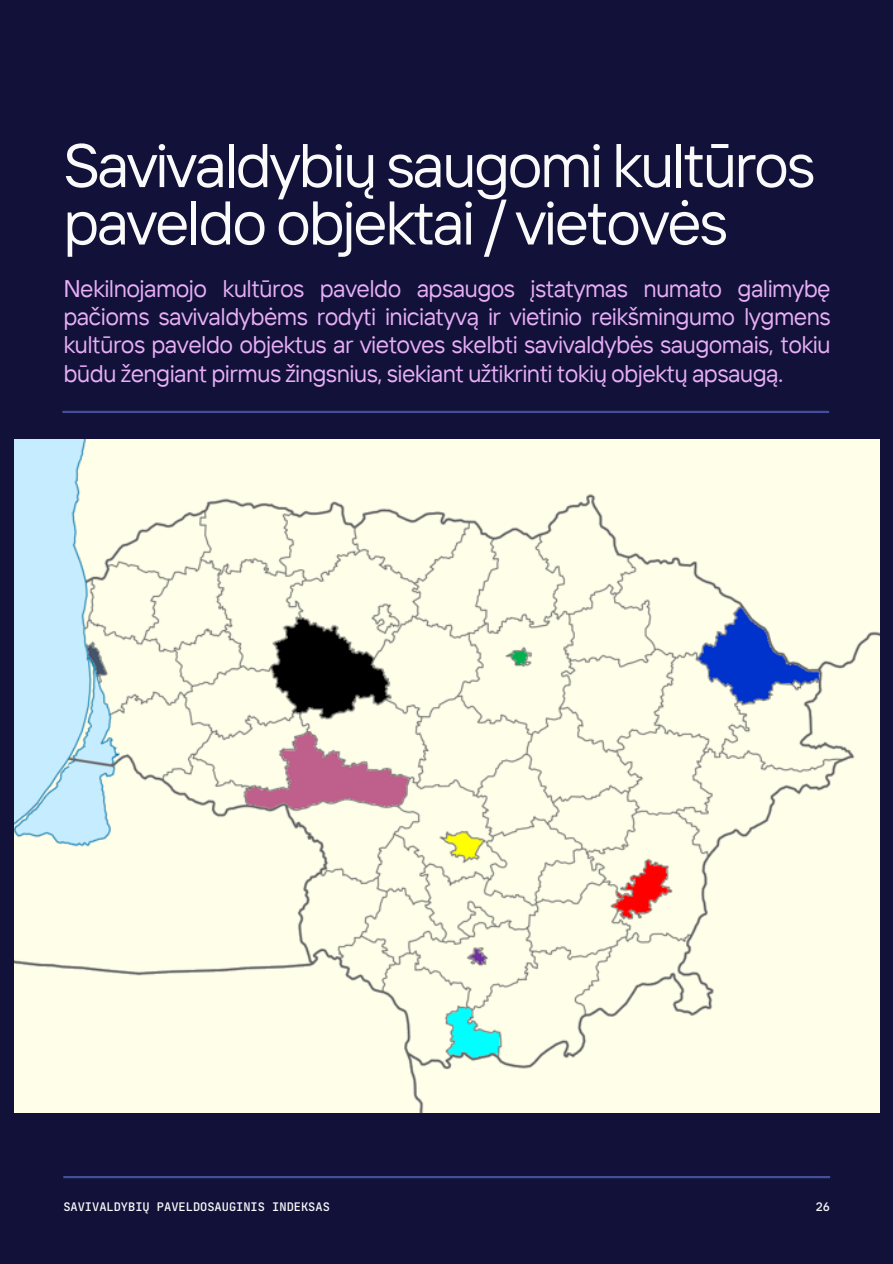
<style>
.page{position:relative;width:893px;height:1264px;background:#fff}
.page>*{position:absolute;margin:0;border:0;box-sizing:border-box;transform-origin:0 0}
.t1{font:61.5px/57.3px "TT Interphases";letter-spacing:-.04em;color:#fafafa}
.t2{font:24px/28.2px "TT Interphases";letter-spacing:-.025em;color:#e8aff6;text-align:justify}
.t3{font:500 12px "Jet Brains Mono";color:#fafafa}
</style>
<div class="page">
<div style="left:0;top:0;width:892px;height:1263px;background:#11113a"></div>
<hr style="left:63px;top:1175px;width:767px;height:3px;background:#5566b8">
<hr style="left:62px;top:411px;width:767px;height:2px;background:#5566b8">
<img style="left:14px;top:439px;width:865px;height:673px">
<p class="t1" style="left:63px;top:135px;width:753px">Savivaldybių saugomi kultūros paveldo objektai / vietovės</p>
<p class="t2" style="left:63px;top:274px;width:768px">Nekilnojamojo kultūros paveldo apsaugos įstatymas numato galimybę pačioms savivaldybėms rodyti iniciatyvą ir vietinio reikšmingumo lygmens kultūros paveldo objektus ar vietoves skelbti savivaldybės saugomais, tokiu būdu žengiant pirmus žingsnius, siekiant užtikrinti tokių objektų apsaugą.</p>
<p class="t3" style="left:63px;top:1198px;width:268px">SAVIVALDYBIŲ PAVELDOSAUGINIS INDEKSAS</p>
<h2 class="t3" style="left:815px;top:1198px;width:16px">26</h2>
</div>
